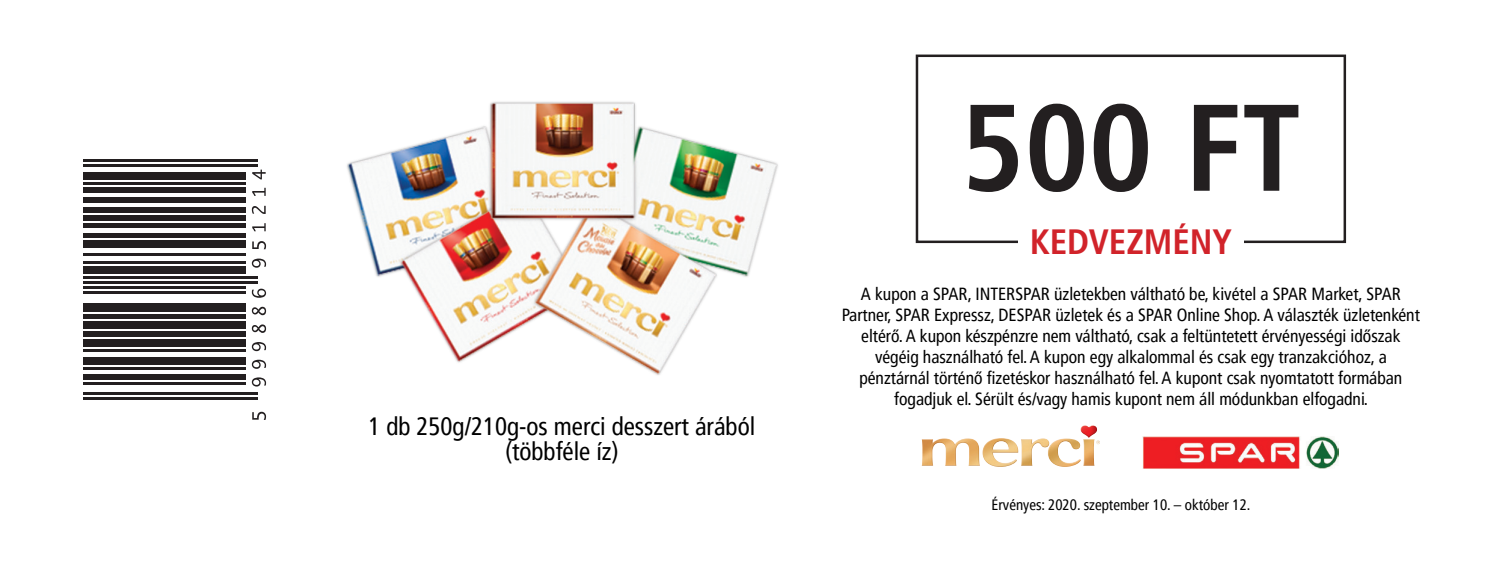
<style>
.page{position:relative;width:1489px;height:567px;background:#fff}
.page>*{position:absolute;margin:0;border:0;box-sizing:border-box;transform-origin:0 0}
.t1{font:700 condensed 123px "Frutiger LT Pro";color:#231f20}
.t2{font:700 condensed 35px "Frutiger LT Pro";color:#d1232a}
.t3{font:condensed 25px "Frutiger LT Pro";color:#000}
.t4{font:condensed 17.5px/21px "Frutiger LT Pro";color:#000;text-align:center}
.t5{font:condensed 15px "Frutiger LT Pro";color:#000}
</style>
<div class="page">
<img style="left:921px;top:425px;width:175px;height:42px">
<div style="left:915px;top:55px;width:430px;height:188px;border:2px solid #231f20"></div>
<div style="left:1018px;top:219px;width:225px;height:39px;background:#fff"></div>
<img style="left:1142px;top:437px;width:196px;height:31px">
<hr style="left:83px;top:397px;width:175px;height:3px;background:#231f20">
<hr style="left:83px;top:392px;width:175px;height:3px;background:#231f20">
<svg style="left:252px;top:412px;width:14px;height:8px"></svg>
<hr style="left:83px;top:382px;width:162px;height:3px;background:#231f20">
<hr style="left:83px;top:377px;width:162px;height:3px;background:#231f20">
<hr style="left:83px;top:374px;width:162px;height:3px;background:#231f20">
<svg style="left:252px;top:377px;width:14px;height:10px"></svg>
<hr style="left:83px;top:367px;width:162px;height:2px;background:#231f20">
<hr style="left:83px;top:362px;width:162px;height:2px;background:#231f20">
<hr style="left:83px;top:359px;width:162px;height:3px;background:#231f20">
<hr style="left:83px;top:357px;width:162px;height:2px;background:#231f20">
<svg style="left:252px;top:360px;width:14px;height:9px"></svg>
<hr style="left:83px;top:349px;width:162px;height:3px;background:#231f20">
<hr style="left:83px;top:344px;width:162px;height:3px;background:#231f20">
<hr style="left:83px;top:342px;width:162px;height:2px;background:#231f20">
<hr style="left:83px;top:339px;width:162px;height:3px;background:#231f20">
<svg style="left:252px;top:342px;width:14px;height:9px"></svg>
<hr style="left:83px;top:334px;width:162px;height:3px;background:#231f20">
<hr style="left:83px;top:332px;width:162px;height:2px;background:#231f20">
<hr style="left:83px;top:326px;width:162px;height:3px;background:#231f20">
<hr style="left:83px;top:324px;width:162px;height:2px;background:#231f20">
<hr style="left:83px;top:321px;width:162px;height:3px;background:#231f20">
<svg style="left:252px;top:324px;width:14px;height:9px"></svg>
<hr style="left:83px;top:316px;width:162px;height:3px;background:#231f20">
<hr style="left:83px;top:314px;width:162px;height:2px;background:#231f20">
<hr style="left:83px;top:309px;width:162px;height:2px;background:#231f20">
<hr style="left:83px;top:306px;width:162px;height:3px;background:#231f20">
<hr style="left:83px;top:304px;width:162px;height:2px;background:#231f20">
<svg style="left:252px;top:307px;width:14px;height:8px"></svg>
<hr style="left:83px;top:291px;width:162px;height:3px;background:#231f20">
<hr style="left:83px;top:286px;width:162px;height:3px;background:#231f20">
<svg style="left:252px;top:289px;width:14px;height:9px"></svg>
<hr style="left:83px;top:281px;width:175px;height:2px;background:#231f20">
<hr style="left:83px;top:276px;width:175px;height:2px;background:#231f20">
<hr style="left:83px;top:271px;width:162px;height:2px;background:#231f20">
<hr style="left:83px;top:268px;width:162px;height:3px;background:#231f20">
<hr style="left:83px;top:266px;width:162px;height:2px;background:#231f20">
<hr style="left:83px;top:261px;width:162px;height:2px;background:#231f20">
<svg style="left:252px;top:259px;width:14px;height:9px"></svg>
<hr style="left:83px;top:253px;width:162px;height:3px;background:#231f20">
<hr style="left:83px;top:246px;width:162px;height:2px;background:#231f20">
<hr style="left:83px;top:243px;width:162px;height:3px;background:#231f20">
<hr style="left:83px;top:240px;width:162px;height:3px;background:#231f20">
<svg style="left:252px;top:241px;width:14px;height:8px"></svg>
<hr style="left:83px;top:235px;width:162px;height:3px;background:#231f20">
<hr style="left:83px;top:233px;width:162px;height:2px;background:#231f20">
<hr style="left:83px;top:225px;width:162px;height:3px;background:#231f20">
<hr style="left:83px;top:223px;width:162px;height:2px;background:#231f20">
<svg style="left:252px;top:223px;width:14px;height:8px"></svg>
<hr style="left:83px;top:218px;width:162px;height:2px;background:#231f20">
<hr style="left:83px;top:215px;width:162px;height:3px;background:#231f20">
<hr style="left:83px;top:210px;width:162px;height:3px;background:#231f20">
<hr style="left:83px;top:208px;width:162px;height:2px;background:#231f20">
<svg style="left:252px;top:206px;width:14px;height:8px"></svg>
<hr style="left:83px;top:200px;width:162px;height:3px;background:#231f20">
<hr style="left:83px;top:198px;width:162px;height:2px;background:#231f20">
<hr style="left:83px;top:190px;width:162px;height:2px;background:#231f20">
<hr style="left:83px;top:187px;width:162px;height:3px;background:#231f20">
<svg style="left:252px;top:188px;width:14px;height:8px"></svg>
<hr style="left:83px;top:182px;width:162px;height:3px;background:#231f20">
<hr style="left:83px;top:177px;width:162px;height:3px;background:#231f20">
<hr style="left:83px;top:175px;width:162px;height:2px;background:#231f20">
<hr style="left:83px;top:172px;width:162px;height:3px;background:#231f20">
<svg style="left:252px;top:170px;width:14px;height:9px"></svg>
<hr style="left:83px;top:165px;width:175px;height:2px;background:#231f20">
<hr style="left:83px;top:160px;width:175px;height:2px;background:#231f20">
<img style="left:347px;top:101px;width:431px;height:274px">
<p class="t3" style="left:368px;top:412px;width:388px">1 db 250g/210g-os merci desszert árából</p>
<p class="t3" style="left:505px;top:437px;width:115px">(többféle íz)</p>
<p class="t1" style="left:960px;top:75px;width:341px">500 FT</p>
<p class="t2" style="left:1029px;top:221px;width:204px">KEDVEZMÉNY</p>
<p class="t4" style="left:841px;top:283px;width:579px">A kupon a SPAR, INTERSPAR üzletekben váltható be, kivétel a SPAR Market, SPAR Partner, SPAR Expressz, DESPAR üzletek és a SPAR Online Shop. A választék üzletenként eltérő. A kupon készpénzre nem váltható, csak a feltüntetett érvényességi időszak végéig használható fel. A kupon egy alkalommal és csak egy tranzakcióhoz, a pénztárnál történő fizetéskor használható fel. A kupont csak nyomtatott formában fogadjuk el. Sérült és/vagy hamis kupont nem áll módunkban elfogadni.</p>
<p class="t5" style="left:991px;top:496px;width:260px">Érvényes: 2020. szeptember 10. – október 12.</p>
</div>
